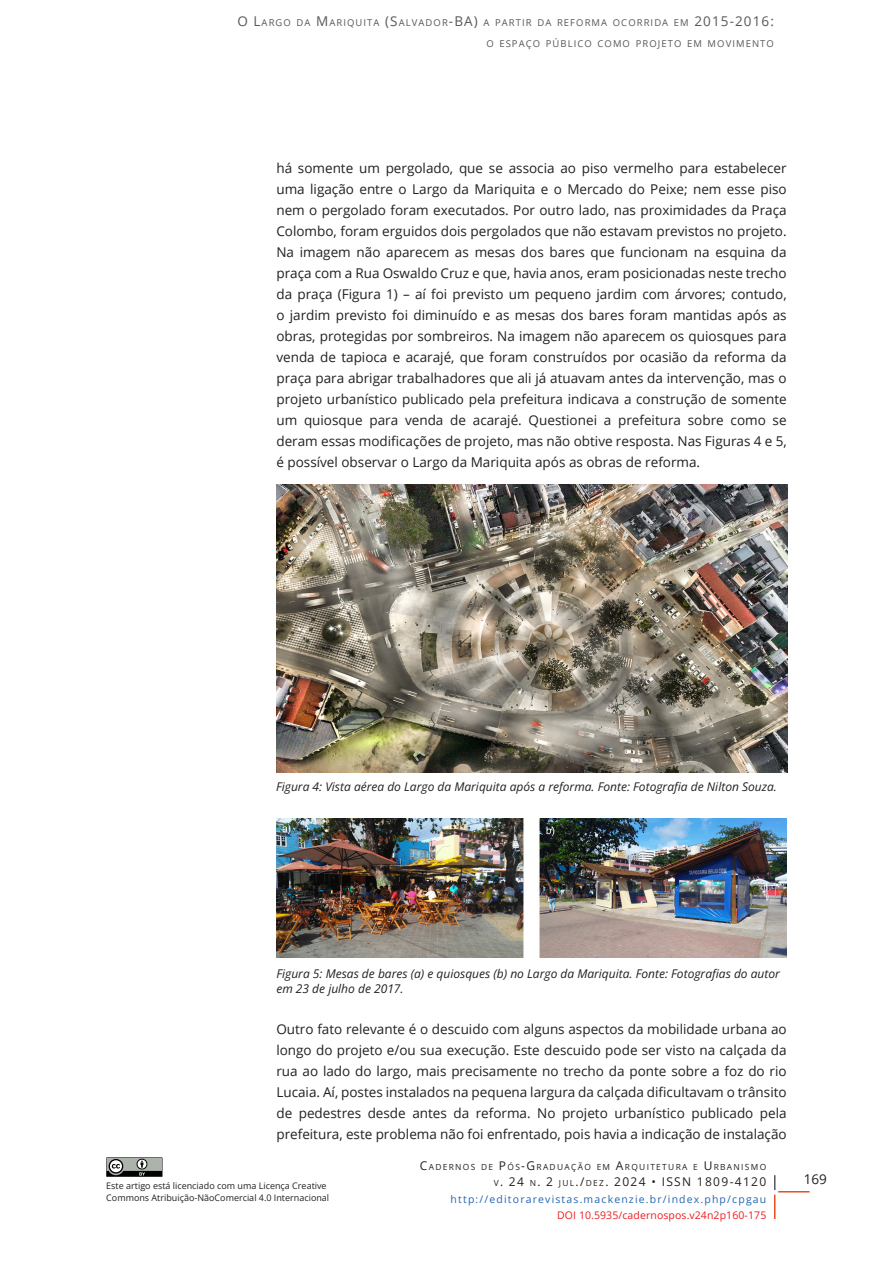
<style>
.page{position:relative;width:893px;height:1263px;background:#fff}
.page>*{position:absolute;margin:0;border:0;box-sizing:border-box;transform-origin:0 0}
.Txt{font:13.5px/21px "Open Sans";color:#231f20;text-align:justify}
.CPFAU-LegendaFigura{font:italic 12px/14.4px "Open Sans";color:#231f20}
.t1{font:12px "Open Sans";letter-spacing:.11em;color:#231f20}
.t2{font:10.5px "Open Sans";letter-spacing:.11em;color:#2466b2}
.t3{font:10.5px "Open Sans";letter-spacing:.01em;color:#ee1d23}
.t4{font:9.45px "Open Sans";letter-spacing:.115em;color:#57585a}
.t5{font:9px/12px "Open Sans";color:#231f20}
.t6{font:8.4px "Open Sans";letter-spacing:.155em;color:#231f20}
.s1{font-size:13.5px}
.s2{font-size:12px}
.s3{font-size:8.4px}
</style>
<div class="page">
<hr style="left:778px;top:1191px;width:32px;height:1px;background:#e94e1a">
<svg style="left:774px;top:1175px;width:1px;height:44px"></svg>
<svg style="left:106px;top:1157px;width:56px;height:20px"></svg>
<img style="left:276px;top:485px;width:511px;height:287px">
<img style="left:276px;top:819px;width:511px;height:139px">
<p class="t4" style="left:237px;top:16px;width:538px"><span class="s1">O L</span>ARGO DA <span class="s1">M</span>ARIQUITA <span class="s1">(S</span>ALVADOR<span class="s1">-BA)</span> A PARTIR DA REFORMA OCORRIDA EM <span class="s1">2015-2016:</span></p>
<p class="t4" style="left:486px;top:37px;width:128px">O ESPAÇO PÚBLICO COMO</p>
<p class="t4" style="left:636px;top:37px;width:139px">PROJETO EM MOVIM ENTO</p>
<p class="Txt" style="left:276px;top:157px;width:512px">há somente um pergolado, que se associa ao piso vermelho para estabelecer uma ligação entre o Largo da Mariquita e o Mercado do Peixe; nem esse piso nem o pergolado foram executados. Por outro lado, nas proximidades da Praça Colombo, foram erguidos dois pergolados que não estavam previstos no projeto.<br>Na imagem não aparecem as mesas dos bares que funcionam na esquina da praça com a Rua Oswaldo Cruz e que, havia anos, eram posicionadas neste trecho da praça (Figura 1) – aí foi previsto um pequeno jardim com árvores; contudo, o jardim previsto foi diminuído e as mesas dos bares foram mantidas após as obras, protegidas por sombreiros. Na imagem não aparecem os quiosques para venda de tapioca e acarajé, que foram construídos por ocasião da reforma da praça para abrigar trabalhadores que ali já atuavam antes da intervenção, mas o projeto urbanístico publicado pela prefeitura indicava a construção de somente um quiosque para venda de acarajé. Questionei a prefeitura sobre como se deram essas modificações de projeto, mas não obtive resposta. Nas Figuras 4 e 5, é possível observar o Largo da Mariquita após as obras de reforma.</p>
<p class="CPFAU-LegendaFigura" style="left:276px;top:779px;width:502px">Figura 4: Vista aérea do Largo da Mariquita após a reforma. Fonte: Fotografia de Nilton Souza.</p>
<p class="CPFAU-LegendaFigura" style="left:276px;top:966px;width:505px">Figura 5: Mesas de bares (a) e quiosques (b) no Largo da Mariquita. Fonte: Fotografias do autor em 23 de julho de 2017.</p>
<p class="Txt" style="left:276px;top:1018px;width:512px">Outro fato relevante é o descuido com alguns aspectos da mobilidade urbana ao longo do projeto e/ou sua execução. Este descuido pode ser visto na calçada da rua ao lado do largo, mais precisamente no trecho da ponte sobre a foz do rio Lucaia. Aí, postes instalados na pequena largura da calçada dificultavam o trânsito de pedestres desde antes da reforma. No projeto urbanístico publicado pela prefeitura, este problema não foi enfrentado, pois havia a indicação de instalação</p>
<p class="t5" style="left:106px;top:1180px;width:224px">Este artigo está licenciado com uma Licença Creative<br>Commons Atribuição-NãoComercial 4.0 Internacional</p>
<p class="t6" style="left:420px;top:1161px;width:348px"><span class="s2">C</span>ADERNOS DE <span class="s2">P</span>ÓS<span class="s2">-G</span>RADUAÇÃO EM <span class="s2">A</span>RQUITETURA E <span class="s2">U</span> RBANISMO</p>
<p class="t1" style="left:494px;top:1173px;width:176px"><span class="s3">V</span>. 24 <span class="s3">N</span>. 2 <span class="s3">JUL</span>./<span class="s3">DEZ</span>. 2024 • ISSN</p>
<p class="t1" style="left:697px;top:1173px;width:71px">1809-4120</p>
<p class="t2" style="left:451px;top:1191px;width:317px">http://editorarevistas.mackenzie.br/index.php/cpgau</p>
<p class="t3" style="left:557px;top:1208px;width:211px">DOI 10.5935/cadernospos.v24n2p160-175</p>
<p class="Txt" style="left:804px;top:1169px;width:25px">169</p>
</div>
